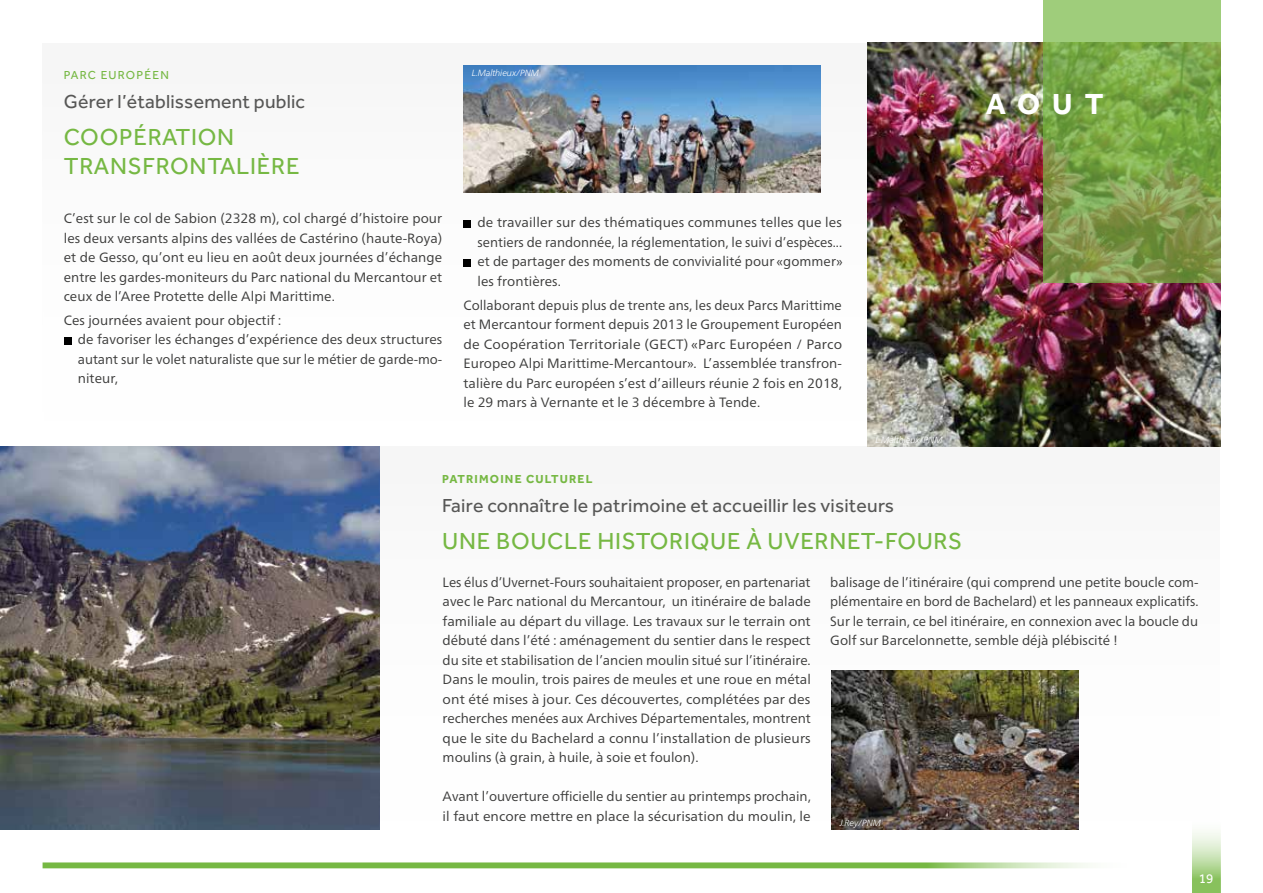
<style>
.page{position:relative;width:1263px;height:893px;background:#fff}
.page>*{position:absolute;margin:0;border:0;box-sizing:border-box;transform-origin:0 0}
.t1{font:700 30px "Effra";color:#fff}
.t2{font:24px/28.5px "Effra";letter-spacing:.03em;color:#76b843}
.t3{font:19.5px "Effra";letter-spacing:.01em;color:#575756}
.t4{font:13.5px/19.5px "Frutiger Neue LTW1 G";letter-spacing:.005em;color:#3c3c3b;text-align:justify}
.t5{font:13.5px "Effra";color:#fff}
.t6{font:700 12px "Effra";letter-spacing:.1em;color:#76b843}
.t7{font:12px "Effra";letter-spacing:.1em;color:#76b843}
.t8{font:italic 300 9px "Frutiger Neue LTW1 G";letter-spacing:-.02em;color:#fff}
</style>
<div class="page">
<svg style="left:43px;top:862px;width:1047px;height:6px;background:#8cc361"></svg>
<svg style="left:1192px;top:846px;width:28px;height:47px"></svg>
<div style="left:43px;top:446px;width:1177px;height:400px;background:#f6f6f6"></div>
<img style="left:867px;top:42px;width:353px;height:404px">
<svg style="left:1043px;top:0;width:177px;height:283px;background:#82a751"></svg>
<div style="left:64px;top:337px;width:7px;height:7px;background:#000"></div>
<div style="left:463px;top:220px;width:8px;height:7px;background:#000"></div>
<div style="left:463px;top:259px;width:8px;height:7px;background:#000"></div>
<img style="left:463px;top:65px;width:358px;height:127px">
<img style="left:831px;top:670px;width:247px;height:159px">
<img style="left:0;top:446px;width:379px;height:383px">
<p class="t7" style="left:64px;top:68px;width:107px">PARC EUROPÉEN</p>
<h3 class="t3" style="left:64px;top:90px;width:243px">Gérer l’établissement public</h3>
<h2 class="t2" style="left:64px;top:123px;width:237px">COOPÉRATION<br>TRANSFRONTALIÈRE</h2>
<p class="t4" style="left:64px;top:208px;width:380px">C’est sur le col de Sabion (2328 m), col chargé d’histoire pour les deux versants alpins des vallées de Castérino (haute-Roya) et de Gesso, qu’ont eu lieu en août deux journées d’échange entre les gardes-moniteurs du Parc national du Mercantour et ceux de l’Aree Protette delle Alpi Marittime.</p>
<p class="t4" style="left:78px;top:310px;width:366px;text-align:left;text-indent:-14px">Ces journées avaient pour objectif :<br>de favoriser les échanges d’expérience des deux structures autant sur le volet naturaliste que sur le métier de garde-mo&shy;niteur,</p>
<p class="t8" style="left:472px;top:67px;width:69px">L.Malthieux/PNM</p>
<p class="t4" style="left:477px;top:213px;width:367px">de travailler sur des thématiques communes telles que les sentiers de randonnée, la réglementation, le suivi d’espèces... et de partager des moments de convivialité pour «gommer» les frontières.</p>
<p class="t4" style="left:463px;top:295px;width:380px">Collaborant depuis plus de trente ans, les deux Parcs Marittime et Mercantour forment depuis 2013 le Groupement Européen de Coopération Territoriale (GECT) «Parc Européen / Parco Europeo Alpi Marittime-Mercantour». L’assemblée transfron&shy;talière du Parc européen s’est d’ailleurs réunie 2 fois en 2018, le 29 mars à Vernante et le 3 décembre à Tende.</p>
<p class="t8" style="left:875px;top:434px;width:69px">L.Malthieux/PNM</p>
<p class="t6" style="left:442px;top:471px;width:152px">PATRIMOINE CULTUREL</p>
<h3 class="t3" style="left:442px;top:494px;width:453px">Faire connaître le patrimoine et accueillir les visiteurs</h3>
<h2 class="t2" style="left:442px;top:527px;width:521px">UNE BOUCLE HISTORIQUE À UVERNET-FOURS</h2>
<h1 class="t1" style="left:986px;top:86px;width:119px">AOUT</h1>
<p class="t4" style="left:443px;top:572px;width:370px">Les élus d’Uvernet-Fours souhaitaient proposer, en partenariat avec le Parc national du Mercantour, un itinéraire de balade familiale au départ du village. Les travaux sur le terrain ont débuté dans l’été : aménagement du sentier dans le respect du site et stabilisation de l’ancien moulin situé sur l’itinéraire.<br>Dans le moulin, trois paires de meules et une roue en métal ont été mises à jour. Ces découvertes, complétées par des recherches menées aux Archives Départementales, montrent que le site du Bachelard a connu l’installation de plusieurs moulins (à grain, à huile, à soie et foulon).</p>
<p class="t4" style="left:443px;top:787px;width:370px">Avant l’ouverture officielle du sentier au printemps prochain, il faut encore mettre en place la sécurisation du moulin, le</p>
<p class="t4" style="left:830px;top:572px;width:370px">balisage de l’itinéraire (qui comprend une petite boucle com&shy;plémentaire en bord de Bachelard) et les panneaux explicatifs.<br>Sur le terrain, ce bel itinéraire, en connexion avec la boucle du Golf sur Barcelonnette, semble déjà plébiscité !</p>
<p class="t8" style="left:840px;top:817px;width:43px">J.Rey/PNM</p>
<p class="t5" style="left:1199px;top:871px;width:16px">19</p>
</div>
